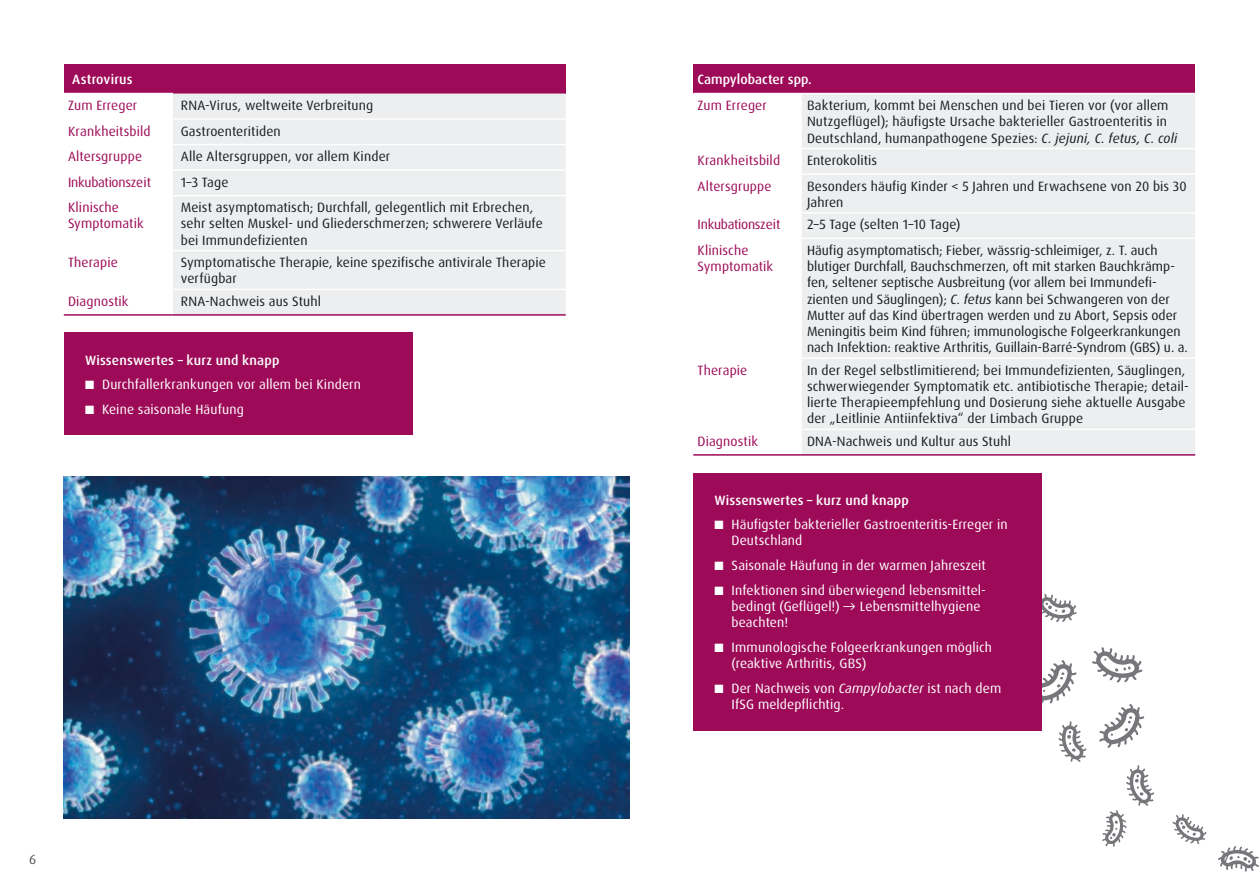
<style>
.page{position:relative;width:1259px;height:893px;background:#fff}
.page>*{position:absolute;margin:0;border:0;box-sizing:border-box;transform-origin:0 0}
.t1{font:13.5px/16.2px "Dax Pro";letter-spacing:.005em;color:#1b1c20}
.t2{font:13.5px/16.2px "Dax Pro";letter-spacing:.01em;color:#fff}
.t3{font:13.5px/16.2px "Dax Pro";letter-spacing:.01em;color:#9d0b58}
.t4{font:500 13.5px "Dax Pro";letter-spacing:.01em;color:#fff}
.t5{font:13.5px "Dax Pro";letter-spacing:-.015em;color:#9d0b58}
.t6{font:13.5px "Dax Pro";color:#504e53}
.s1{font-style:italic}
</style>
<div class="page">
<div style="left:64px;top:64px;width:502px;height:30px;background:#9d0b58"></div>
<div style="left:173px;top:94px;width:393px;height:220px;background:#edeeef"></div>
<hr style="left:172px;top:118px;width:394px;height:2px;background:#fff">
<hr style="left:172px;top:144px;width:394px;height:1px;background:#fff">
<hr style="left:172px;top:169px;width:394px;height:2px;background:#fff">
<hr style="left:172px;top:195px;width:394px;height:1px;background:#fff">
<hr style="left:172px;top:250px;width:394px;height:1px;background:#fff">
<hr style="left:172px;top:289px;width:394px;height:1px;background:#fff">
<hr style="left:64px;top:93px;width:109px;height:1px;background:#fff">
<hr style="left:64px;top:314px;width:108px;height:2px;background:#9d0b58">
<hr style="left:172px;top:314px;width:394px;height:2px;background:#9d0b58">
<div style="left:64px;top:333px;width:348px;height:102px;background:#9d0b58"></div>
<img style="left:64px;top:477px;width:565px;height:341px">
<svg style="left:1042px;top:594px;width:34px;height:28px"></svg>
<svg style="left:1042px;top:660px;width:34px;height:44px"></svg>
<svg style="left:1099px;top:704px;width:45px;height:44px"></svg>
<svg style="left:1092px;top:647px;width:50px;height:35px"></svg>
<svg style="left:1058px;top:721px;width:28px;height:41px"></svg>
<svg style="left:1218px;top:846px;width:41px;height:26px"></svg>
<svg style="left:1102px;top:765px;width:52px;height:82px"></svg>
<svg style="left:1172px;top:814px;width:34px;height:30px"></svg>
<div style="left:693px;top:64px;width:502px;height:30px;background:#9d0b58"></div>
<div style="left:802px;top:94px;width:393px;height:360px;background:#edeeef"></div>
<hr style="left:693px;top:93px;width:108px;height:1px;background:#fff">
<hr style="left:801px;top:93px;width:394px;height:1px;background:#fff">
<hr style="left:800px;top:148px;width:395px;height:1px;background:#fff">
<hr style="left:800px;top:173px;width:395px;height:2px;background:#fff">
<hr style="left:800px;top:212px;width:395px;height:2px;background:#fff">
<hr style="left:800px;top:238px;width:395px;height:1px;background:#fff">
<hr style="left:800px;top:357px;width:395px;height:2px;background:#fff">
<hr style="left:800px;top:429px;width:395px;height:1px;background:#fff">
<hr style="left:693px;top:454px;width:108px;height:2px;background:#9d0b58">
<hr style="left:801px;top:454px;width:394px;height:2px;background:#9d0b58">
<div style="left:693px;top:473px;width:349px;height:257px;background:#9d0b58"></div>
<p class="t4" style="left:72px;top:71px;width:62px">Astrovirus</p>
<p class="t3" style="left:68px;top:97px;width:71px">Zum Erreger</p>
<p class="t1" style="left:181px;top:97px;width:194px">RNA-Virus, weltweite Verbreitung</p>
<p class="t3" style="left:68px;top:123px;width:84px">Krankheitsbild</p>
<p class="t1" style="left:181px;top:123px;width:101px">Gastroenteritiden</p>
<p class="t3" style="left:68px;top:148px;width:76px">Altersgruppe</p>
<p class="t1" style="left:181px;top:148px;width:211px">Alle Altersgruppen, vor allem Kinder</p>
<p class="t5" style="left:68px;top:173px;width:85px">Inkubationszeit</p>
<p class="t1" style="left:181px;top:174px;width:49px">1–3 Tage</p>
<p class="t3" style="left:68px;top:199px;width:77px">Klinische<br>Symptomatik</p>
<p class="t1" style="left:181px;top:199px;width:363px">Meist asymptomatisch; Durchfall, gelegentlich mit Erbrechen, sehr selten Muskel- und Gliederschmerzen; schwerere Verläufe bei Immundefizienten</p>
<p class="t3" style="left:68px;top:254px;width:51px">Therapie</p>
<p class="t1" style="left:181px;top:254px;width:367px">Symptomatische Therapie, keine spezifische antivirale Therapie verfügbar</p>
<p class="t3" style="left:68px;top:293px;width:62px">Diagnostik</p>
<p class="t1" style="left:181px;top:293px;width:142px">RNA-Nachweis aus Stuhl</p>
<p class="t4" style="left:85px;top:351px;width:196px">Wissenswertes – kurz und knapp</p>
<p class="t2" style="left:85px;top:376px;width:277px">■ Durchfallerkrankungen vor allem bei Kindern</p>
<p class="t2" style="left:85px;top:401px;width:160px">■ Keine saisonale Häufung</p>
<p class="t4" style="left:697px;top:71px;width:116px">Campylobacter spp.</p>
<p class="t3" style="left:697px;top:97px;width:71px">Zum Erreger</p>
<p class="t1" style="left:807px;top:97px;width:372px">Bakterium, kommt bei Menschen und bei Tieren vor (vor allem<br>Nutzgeflügel); häufigste Ursache bakterieller Gastroenteritis in<br>Deutschland, humanpathogene Spezies: <span class="s1">C. jejuni, C. fetus, C. coli</span></p>
<p class="t3" style="left:697px;top:152px;width:84px">Krankheitsbild</p>
<p class="t1" style="left:807px;top:152px;width:72px">Enterokolitis</p>
<p class="t3" style="left:697px;top:178px;width:76px">Altersgruppe</p>
<p class="t1" style="left:807px;top:178px;width:381px">Besonders häufig Kinder &lt; 5 Jahren und Erwachsene von 20 bis 30<br>Jahren</p>
<p class="t5" style="left:697px;top:216px;width:85px">Inkubationszeit</p>
<p class="t1" style="left:807px;top:217px;width:155px">2–5 Tage (selten 1–10 Tage)</p>
<p class="t3" style="left:697px;top:242px;width:77px">Klinische<br>Symptomatik</p>
<p class="t1" style="left:807px;top:242px;width:382px">Häufig asymptomatisch; Fieber, wässrig-schleimiger, z. T. auch blutiger Durchfall, Bauchschmerzen, oft mit starken Bauchkrämp&shy;fen, seltener septische Ausbreitung (vor allem bei Immundefi&shy;zienten und Säuglingen); <span class="s1">C. fetus</span> kann bei Schwangeren von der Mutter auf das Kind übertragen werden und zu Abort, Sepsis oder Meningitis beim Kind führen; immunologische Folgeerkrankungen nach Infektion: reaktive Arthritis, Guillain-Barré-Syndrom (GBS) u. a.</p>
<p class="t3" style="left:697px;top:362px;width:51px">Therapie</p>
<p class="t1" style="left:807px;top:362px;width:383px">In der Regel selbstlimitierend; bei Immundefizienten, Säuglingen, schwerwiegender Symptomatik etc. antibiotische Therapie; detail&shy;lierte Therapieempfehlung und Dosierung siehe aktuelle Ausgabe der „Leitlinie Antiinfektiva“ der Limbach Gruppe</p>
<p class="t3" style="left:697px;top:433px;width:62px">Diagnostik</p>
<p class="t1" style="left:807px;top:433px;width:205px">DNA-Nachweis und Kultur aus Stuhl</p>
<p class="t4" style="left:714px;top:491px;width:196px">Wissenswertes – kurz und knapp</p>
<p class="t2" style="left:731px;top:516px;width:277px;text-indent:-17px">■ Häufigster bakterieller Gastroenteritis-Erreger in<br>Deutschland</p>
<p class="t2" style="left:714px;top:557px;width:273px">■ Saisonale Häufung in der warmen Jahreszeit</p>
<p class="t2" style="left:731px;top:582px;width:256px;text-indent:-17px">■ Infektionen sind überwiegend lebensmittel&shy;bedingt (Geflügel!) → Lebensmittelhygiene beachten!</p>
<p class="t2" style="left:731px;top:639px;width:262px;text-indent:-17px">■ Immunologische Folgeerkrankungen möglich (reaktive Arthritis, GBS)</p>
<p class="t2" style="left:731px;top:680px;width:271px;text-indent:-17px">■ Der Nachweis von <span class="s1">Campylobacter</span> ist nach dem<br>IfSG meldepflichtig.</p>
<p class="t6" style="left:29px;top:851px;width:9px">6</p>
<p class="t6" style="left:1223px;top:851px;width:8px">7</p>
</div>
